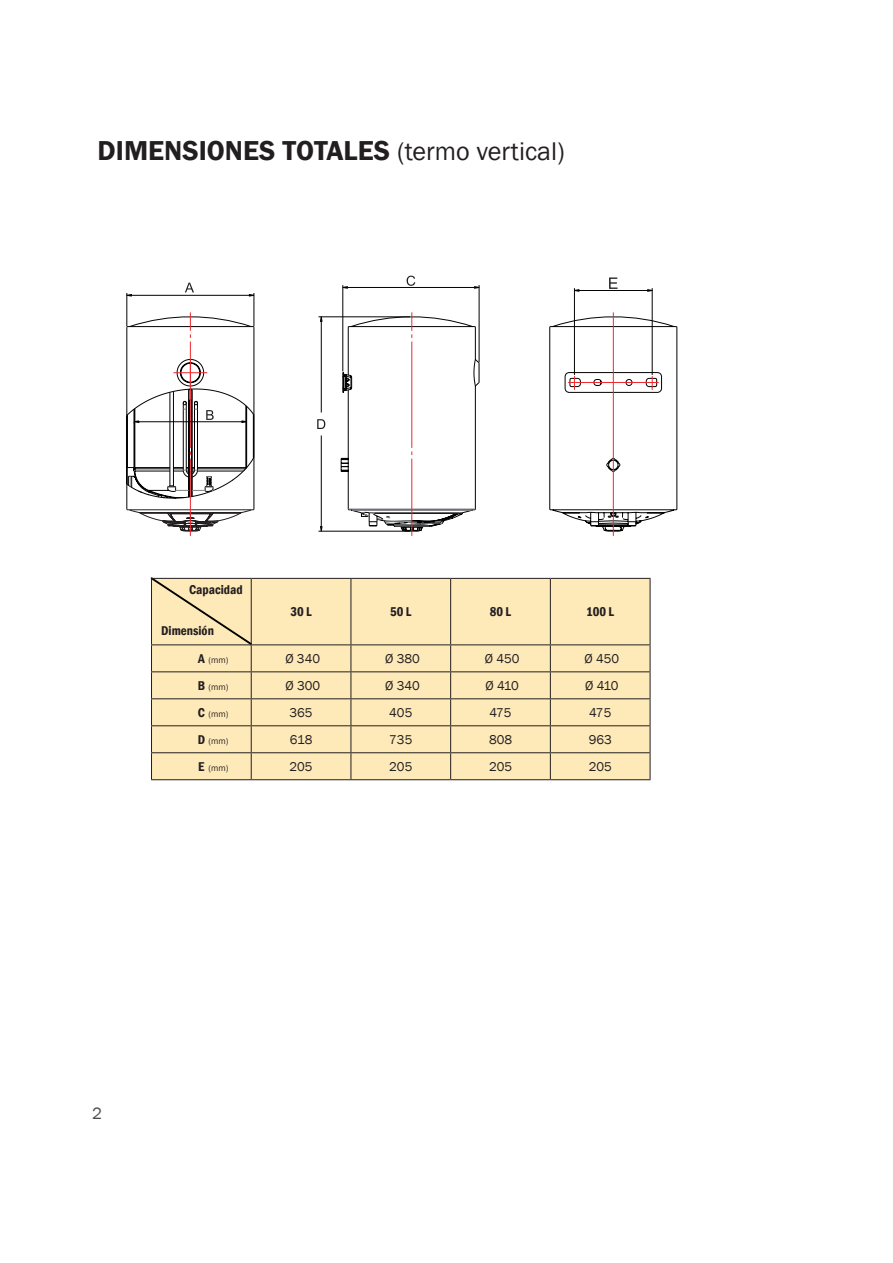
<style>
.page{position:relative;width:893px;height:1263px;background:#fff}
.page>*{position:absolute;margin:0;border:0;box-sizing:border-box;transform-origin:0 0}
.t1{font:600 28.2px "Franklin Gothic";color:#231f20}
.t2{font:16.8px "Franklin Gothic";color:#4b4c4d}
.t3{font:13.2px "Franklin Gothic";color:#231f20}
.t4{font:600 condensed 13.2px "Franklin Gothic";color:#231f20}
.t5{font:9px "Franklin Gothic";color:#231f20}
.s1{font-weight:400;font-size:26.25px}
.s2{font-weight:600;font-stretch:condensed;font-size:13.2px}
</style>
<div class="page">
<svg style="left:407px;top:276px;width:8px;height:10px"></svg>
<svg style="left:185px;top:283px;width:9px;height:9px"></svg>
<svg style="left:317px;top:419px;width:8px;height:10px"></svg>
<svg style="left:609px;top:277px;width:9px;height:12px"></svg>
<hr style="left:613px;top:312px;width:1px;height:224px;background:#ee292e">
<hr style="left:127px;top:293px;width:1px;height:33px;background:#030303">
<hr style="left:254px;top:293px;width:1px;height:33px;background:#030303">
<hr style="left:131px;top:295px;width:118px;height:1px;background:#030303">
<svg style="left:126px;top:294px;width:6px;height:3px"></svg>
<svg style="left:126px;top:312px;width:129px;height:224px"></svg>
<svg style="left:249px;top:294px;width:6px;height:3px"></svg>
<hr style="left:343px;top:285px;width:1px;height:86px;background:#030303">
<hr style="left:479px;top:285px;width:1px;height:77px;background:#030303">
<hr style="left:347px;top:287px;width:127px;height:1px;background:#030303">
<svg style="left:342px;top:286px;width:6px;height:3px"></svg>
<svg style="left:474px;top:286px;width:6px;height:3px"></svg>
<hr style="left:318px;top:531px;width:92px;height:1px;background:#030303">
<hr style="left:318px;top:317px;width:92px;height:1px;background:#030303">
<hr style="left:321px;top:435px;width:1px;height:91px;background:#030303">
<hr style="left:321px;top:321px;width:1px;height:91px;background:#030303">
<svg style="left:320px;top:526px;width:3px;height:6px"></svg>
<svg style="left:340px;top:312px;width:140px;height:224px"></svg>
<svg style="left:320px;top:316px;width:3px;height:6px"></svg>
<hr style="left:574px;top:288px;width:1px;height:87px;background:#030303">
<hr style="left:652px;top:288px;width:1px;height:87px;background:#030303">
<hr style="left:579px;top:290px;width:68px;height:1px;background:#030303">
<svg style="left:574px;top:289px;width:6px;height:3px"></svg>
<svg style="left:549px;top:314px;width:129px;height:220px"></svg>
<svg style="left:647px;top:289px;width:6px;height:3px"></svg>
<div style="left:254px;top:579px;width:396px;height:200px;background:#fee9b9"></div>
<hr style="left:251px;top:578px;width:100px;height:1px;background:#231f20">
<hr style="left:351px;top:578px;width:100px;height:1px;background:#231f20">
<hr style="left:451px;top:578px;width:99px;height:1px;background:#231f20">
<hr style="left:550px;top:578px;width:101px;height:1px;background:#231f20">
<hr style="left:251px;top:644px;width:100px;height:1px;background:#231f20">
<hr style="left:351px;top:644px;width:100px;height:1px;background:#231f20">
<hr style="left:451px;top:644px;width:99px;height:1px;background:#231f20">
<hr style="left:550px;top:644px;width:101px;height:1px;background:#231f20">
<hr style="left:251px;top:671px;width:100px;height:1px;background:#231f20">
<hr style="left:351px;top:671px;width:100px;height:1px;background:#231f20">
<hr style="left:451px;top:671px;width:99px;height:1px;background:#231f20">
<hr style="left:550px;top:671px;width:101px;height:1px;background:#231f20">
<hr style="left:251px;top:698px;width:100px;height:1px;background:#231f20">
<hr style="left:351px;top:698px;width:100px;height:1px;background:#231f20">
<hr style="left:451px;top:698px;width:99px;height:1px;background:#231f20">
<hr style="left:550px;top:698px;width:101px;height:1px;background:#231f20">
<hr style="left:251px;top:725px;width:100px;height:1px;background:#231f20">
<hr style="left:351px;top:725px;width:100px;height:1px;background:#231f20">
<hr style="left:451px;top:725px;width:99px;height:1px;background:#231f20">
<hr style="left:550px;top:725px;width:101px;height:1px;background:#231f20">
<hr style="left:251px;top:752px;width:100px;height:1px;background:#231f20">
<hr style="left:351px;top:752px;width:100px;height:1px;background:#231f20">
<hr style="left:451px;top:752px;width:99px;height:1px;background:#231f20">
<hr style="left:550px;top:752px;width:101px;height:1px;background:#231f20">
<hr style="left:151px;top:779px;width:100px;height:1px;background:#231f20">
<hr style="left:251px;top:779px;width:100px;height:1px;background:#231f20">
<hr style="left:351px;top:779px;width:100px;height:1px;background:#231f20">
<hr style="left:451px;top:779px;width:99px;height:1px;background:#231f20">
<hr style="left:550px;top:779px;width:101px;height:1px;background:#231f20">
<svg style="left:150px;top:577px;width:104px;height:202px;background:#f0ddb0"></svg>
<hr style="left:350px;top:579px;width:1px;height:65px;background:#231f20">
<svg style="left:350px;top:645px;width:1px;height:134px"></svg>
<hr style="left:450px;top:579px;width:1px;height:65px;background:#231f20">
<svg style="left:450px;top:645px;width:1px;height:134px"></svg>
<hr style="left:550px;top:579px;width:1px;height:65px;background:#231f20">
<svg style="left:550px;top:645px;width:1px;height:134px"></svg>
<hr style="left:650px;top:579px;width:1px;height:65px;background:#231f20">
<svg style="left:650px;top:645px;width:1px;height:134px"></svg>
<p class="t1" style="left:98px;top:133px;width:469px">DIMENSIONES TOTALES <span class="s1">(termo vertical)</span></p>
<p class="t4" style="left:189px;top:581px;width:55px">Capacidad</p>
<p class="t4" style="left:290px;top:603px;width:23px">30 L</p>
<p class="t4" style="left:390px;top:603px;width:23px">50 L</p>
<p class="t4" style="left:490px;top:603px;width:23px">80 L</p>
<p class="t4" style="left:586px;top:603px;width:29px">100 L</p>
<p class="t4" style="left:161px;top:622px;width:54px">Dimensión</p>
<p class="t5" style="left:198px;top:654px;width:32px"><span class="s2">A</span> (mm)</p>
<p class="t3" style="left:285px;top:650px;width:36px">Ø 340</p>
<p class="t3" style="left:385px;top:650px;width:36px">Ø 380</p>
<p class="t3" style="left:485px;top:650px;width:36px">Ø 450</p>
<p class="t3" style="left:585px;top:650px;width:36px">Ø 450</p>
<p class="t5" style="left:198px;top:681px;width:32px"><span class="s2">B</span> (mm)</p>
<p class="t3" style="left:285px;top:677px;width:36px">Ø 300</p>
<p class="t3" style="left:385px;top:677px;width:36px">Ø 340</p>
<p class="t3" style="left:485px;top:677px;width:35px">Ø 410</p>
<p class="t3" style="left:585px;top:677px;width:35px">Ø 410</p>
<p class="t5" style="left:198px;top:708px;width:32px"><span class="s2">C</span> (mm)</p>
<p class="t3" style="left:290px;top:704px;width:25px">365</p>
<p class="t3" style="left:389px;top:704px;width:25px">405</p>
<p class="t3" style="left:489px;top:704px;width:24px">475</p>
<p class="t3" style="left:589px;top:704px;width:24px">475</p>
<p class="t5" style="left:198px;top:735px;width:32px"><span class="s2">D</span> (mm)</p>
<p class="t3" style="left:290px;top:731px;width:24px">618</p>
<p class="t3" style="left:389px;top:731px;width:25px">735</p>
<p class="t3" style="left:489px;top:731px;width:25px">808</p>
<p class="t3" style="left:589px;top:731px;width:25px">963</p>
<p class="t5" style="left:198px;top:762px;width:32px"><span class="s2">E</span> (mm)</p>
<p class="t3" style="left:290px;top:758px;width:25px">205</p>
<p class="t3" style="left:389px;top:758px;width:25px">205</p>
<p class="t3" style="left:489px;top:758px;width:25px">205</p>
<p class="t3" style="left:589px;top:758px;width:25px">205</p>
<p class="t2" style="left:92px;top:1103px;width:11px">2</p>
</div>
